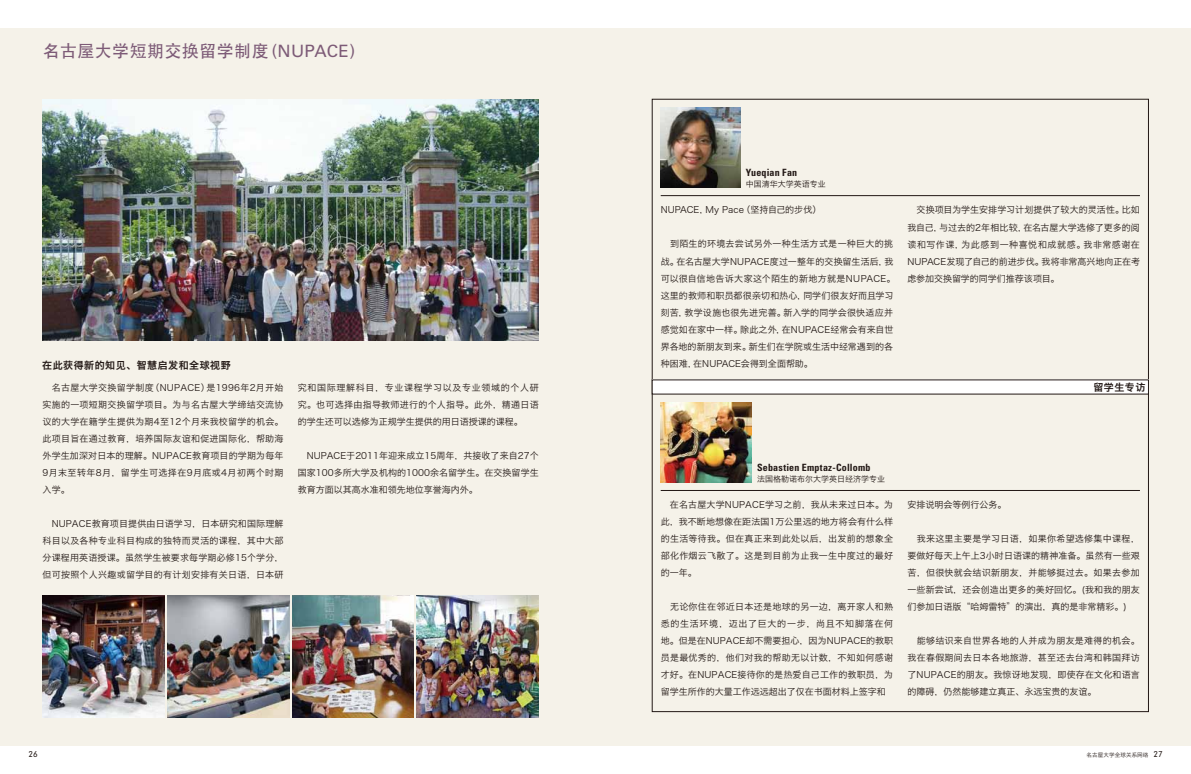
<style>
.page{position:relative;width:1191px;height:774px;background:#fff}
.page>*{position:absolute;margin:0;border:0;box-sizing:border-box;transform-origin:0 0}
.t1{font:17px "ST Heiti";letter-spacing:.025em;color:#7d5b77}
.t2{font:700 condensed 10px "Univers";letter-spacing:.02em;color:#221815}
.t3{font:10px "Hiragino Sans GB W6";letter-spacing:.05em;color:#221815}
.t4{font:9px/17px "Hiragino Sans GB W3";letter-spacing:.015em;color:#221815;text-align:justify}
.t5{font:8px "Hiragino Sans GB W3";color:#221815}
.t6{font:8px "Geometric 706 BT Medium B";color:#221815}
.t7{font:5.5px "Hiragino Sans GB W3";letter-spacing:.025em;color:#221815}
.s1{font-size:16px}
.s2{font-family:"Univers LT Pro 55 Roman"}
.s3{font-family:"Geometric 706 BT Medium B";font-size:8px}
</style>
<div class="page">
<div style="left:595px;top:28px;width:596px;height:718px;background:#f5f2e9"></div>
<div style="left:0;top:28px;width:595px;height:718px;background:#f5f2e9"></div>
<hr style="left:660px;top:490px;width:480px;height:1px;background:#221815">
<hr style="left:660px;top:195px;width:480px;height:1px;background:#221815">
<div style="left:652px;top:380px;width:496px;height:14px;background:#fff"></div>
<img style="left:660px;top:108px;width:80px;height:79px">
<img style="left:660px;top:402px;width:91px;height:80px">
<img style="left:167px;top:595px;width:122px;height:122px">
<img style="left:42px;top:99px;width:497px;height:241px">
<img style="left:42px;top:595px;width:122px;height:122px">
<img style="left:292px;top:595px;width:122px;height:122px">
<img style="left:417px;top:595px;width:122px;height:122px">
<p class="t1" style="left:43px;top:42px;width:323px">名古屋大学短期交换留学制度<span class="s1">（</span><span class="s2">NUPACE</span><span class="s1">）</span></p>
<p class="t3" style="left:42px;top:358px;width:190px">在此获得新的知见、智慧启发和全球视野</p>
<p class="t4" style="left:43px;top:379px;width:243px">　名古屋大学交换留学制度（NUPACE）是1996年2月开始实施的一项短期交换留学项目。为与名古屋大学缔结交流协议的大学在籍学生提供为期4至12个月来我校留学的机会。此项目旨在通过教育，培养国际友谊和促进国际化，帮助海外学生加深对日本的理解。NUPACE教育项目的学期为每年9月末至转年8月，留学生可选择在9月底或4月初两个时期入学。</p>
<p class="t4" style="left:43px;top:515px;width:242px">　NUPACE教育项目提供由日语学习，日本研究和国际理解科目以及各种专业科目构成的独特而灵活的课程，其中大部分课程用英语授课。虽然学生被要求每学期必修15个学分，但可按照个人兴趣或留学目的有计划安排有关日语，日本研</p>
<p class="t4" style="left:298px;top:379px;width:242px">究和国际理解科目，专业课程学习以及专业领域的个人研究。也可选择由指导教师进行的个人指导。此外，精通日语的学生还可以选修为正规学生提供的用日语授课的课程。</p>
<p class="t4" style="left:298px;top:447px;width:242px">　NUPACE于2011年迎来成立15周年，共接收了来自27个国家100多所大学及机构的1000余名留学生。在交换留学生教育方面以其高水准和领先地位享誉海内外。</p>
<p class="t2" style="left:746px;top:167px;width:53px">Yueqian Fan</p>
<p class="t5" style="left:746px;top:179px;width:81px">中国清华大学英语专业</p>
<p class="t4" style="left:660px;top:201px;width:180px">NUPACE，My Pace（坚持自己的步伐）　　</p>
<p class="t4" style="left:660px;top:235px;width:236px;text-align:left">　到陌生的环境去尝试另外一种生活方式是一种巨大的挑战。在名古屋大学NUPACE度过一整年的交换留生活后，我可以很自信地告诉大家这个陌生的新地方就是NUPACE。这里的教师和职员都很亲切和热心，同学们很友好而且学习刻苦，教学设施也很先进完善。新入学的同学会很快适应并感觉如在家中一样。除此之外，在NUPACE经常会有来自世界各地的新朋友到来。新生们在学院或生活中经常遇到的各种困难，在NUPACE会得到全面帮助。</p>
<p class="t4" style="left:907px;top:201px;width:234px">　交换项目为学生安排学习计划提供了较大的灵活性。比如我自己，与过去的2年相比较，在名古屋大学选修了更多的阅读和写作课，为此感到一种喜悦和成就感。我非常感谢在NUPACE发现了自己的前进步伐。我将非常高兴地向正在考虑参加交换留学的同学们推荐该项目。</p>
<p class="t3" style="left:1093px;top:381px;width:53px">留学生专访</p>
<p class="t2" style="left:757px;top:461px;width:115px">Sebastien Emptaz-Collomb</p>
<p class="t5" style="left:757px;top:474px;width:129px">法国格勒诺布尔大学英日经济学专业</p>
<p class="t4" style="left:660px;top:496px;width:234px">　在名古屋大学NUPACE学习之前，我从未来过日本。为此，我不断地想像在距法国1万公里远的地方将会有什么样的生活等待我。但在真正来到此处以后，出发前的想象全部化作烟云飞散了。这是到目前为止我一生中度过的最好的一年。</p>
<p class="t4" style="left:660px;top:598px;width:234px">　无论你住在邻近日本还是地球的另一边，离开家人和熟悉的生活环境，迈出了巨大的一步，尚且不知脚落在何地。但是在NUPACE却不需要担心，因为NUPACE的教职员是最优秀的，他们对我的帮助无以计数，不知如何感谢才好。在NUPACE接待你的是热爱自己工作的教职员，为留学生所作的大量工作远远超出了仅在书面材料上签字和</p>
<p class="t4" style="left:907px;top:496px;width:100px">安排说明会等例行公务。</p>
<p class="t4" style="left:907px;top:530px;width:234px">　我来这里主要是学习日语，如果你希望选修集中课程，要做好每天上午上3小时日语课的精神准备。虽然有一些艰苦，但很快就会结识新朋友，并能够挺过去。如果去参加一些新尝试，还会创造出更多的美好回忆。(我和我的朋友们参加日语版“哈姆雷特”的演出，真的是非常精彩。)</p>
<p class="t4" style="left:907px;top:632px;width:234px">　能够结识来自世界各地的人并成为朋友是难得的机会。我在春假期间去日本各地旅游，甚至还去台湾和韩国拜访了NUPACE的朋友。我惊讶地发现，即使存在文化和语言的障碍，仍然能够建立真正、永远宝贵的友谊。</p>
<p class="t6" style="left:28px;top:749px;width:11px">26</p>
<p class="t7" style="left:1086px;top:751px;width:78px">名古屋大学全球关系网络 <span class="s3">27</span></p>
</div>
